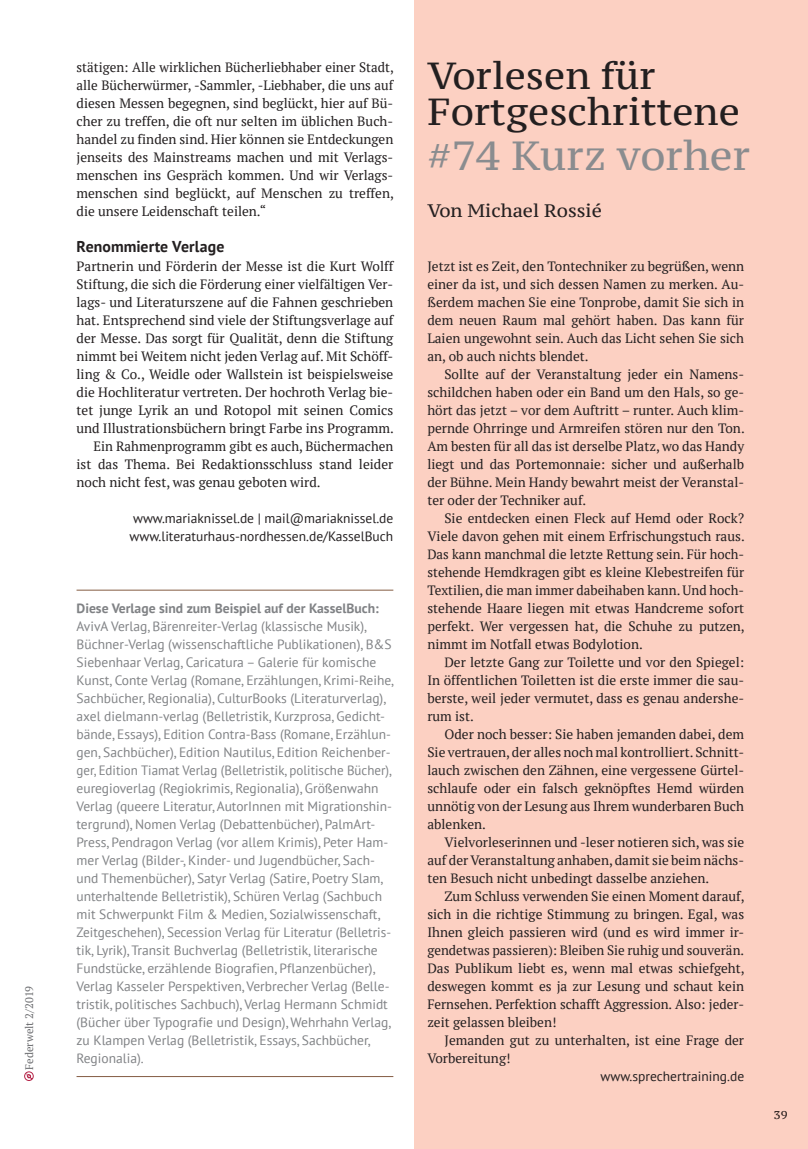
<style>
.page{position:relative;width:808px;height:1149px;background:#fff}
.page>*{position:absolute;margin:0;border:0;box-sizing:border-box;transform-origin:0 0}
.t1{font:40.5px "PT Serif Caption";color:#8a8c8f}
.t2{font:37.5px/36px "PT Serif Caption";color:#231f20}
.t3{font:18px "PT Serif Caption";color:#231f20}
.t4{font:700 15.75px "PT Sans";letter-spacing:.005em;color:#231f20}
.t5{font:13.5px/18px "PT Serif";color:#231f20}
.t6{font:13.5px/18px "PT Sans";color:#808285}
.t7{font:13.5px/18px "PT Sans";color:#231f20}
.t8{font:700 13.5px "PT Sans";color:#808285}
.t9{font:11.25px "PT Serif Caption";color:#231f20}
.t10{font:10.95px "PT Serif";color:#6c6d70}
</style>
<div class="page">
<svg style="left:24px;top:1071px;width:10px;height:9px"></svg>
<hr style="left:77px;top:589px;width:316px;height:1px;background:#845c43">
<hr style="left:77px;top:1075px;width:316px;height:1px;background:#845c43">
<div style="left:415px;top:0;width:393px;height:1148px;background:#fcd0c2"></div>
<p class="t10" style="left:22px;top:1069px;width:85px;rotate:-90deg">Federwelt 2/2019</p>
<p class="t5" style="left:77px;top:58px;width:319px;text-align:justify">stätigen: Alle wirklichen Bücherliebhaber einer Stadt, alle Bücherwürmer, -Sammler, -Liebhaber, die uns auf diesen Messen begegnen, sind beglückt, hier auf Bü&shy;cher zu treffen, die oft nur selten im üblichen Buch&shy;handel zu finden sind. Hier können sie Entdeckungen jenseits des Mainstreams machen und mit Verlags&shy;menschen ins Gespräch kommen. Und wir Verlags&shy;menschen sind beglückt, auf Menschen zu treffen, die unsere Leidenschaft teilen.“</p>
<p class="t4" style="left:77px;top:236px;width:149px">Renommierte Verlage</p>
<p class="t5" style="left:77px;top:256px;width:318px">Partnerin und Förderin der Messe ist die Kurt Wolff</p>
<p class="t5" style="left:77px;top:274px;width:316px">Stiftung, die sich die Förderung einer vielfältigen Ver-</p>
<p class="t5" style="left:77px;top:292px;width:318px">lags- und Literaturszene auf die Fahnen geschrieben</p>
<p class="t5" style="left:77px;top:310px;width:318px">hat. Entsprechend sind viele der Stiftungsverlage auf</p>
<p class="t5" style="left:77px;top:328px;width:318px">der Messe. Das sorgt für Qualität, denn die Stiftung</p>
<p class="t5" style="left:77px;top:346px;width:318px">nimmt bei Weitem nicht jeden Verlag auf. Mit Schöff-</p>
<p class="t5" style="left:77px;top:364px;width:318px">ling &amp; Co., Weidle oder Wallstein ist beispielsweise</p>
<p class="t5" style="left:77px;top:382px;width:318px">die Hochliteratur vertreten. Der hochroth Verlag bie-</p>
<p class="t5" style="left:77px;top:400px;width:318px">tet junge Lyrik an und Rotopol mit seinen Comics</p>
<p class="t5" style="left:77px;top:418px;width:319px">und Illustrationsbüchern bringt Farbe ins Programm.</p>
<p class="t5" style="left:94px;top:436px;width:301px">Ein Rahmenprogramm gibt es auch, Büchermachen</p>
<p class="t5" style="left:77px;top:454px;width:318px">ist das Thema. Bei Redaktionsschluss stand leider</p>
<p class="t5" style="left:77px;top:472px;width:246px">noch nicht fest, was genau geboten wird.</p>
<p class="t7" style="left:130px;top:508px;width:265px">www.mariaknissel.de | mail@mariaknissel.de www.literaturhaus-nordhessen.de/KasselBuch</p>
<p class="t8" style="left:77px;top:599px;width:304px">Diese Verlage sind zum Beispiel auf der KasselBuch:</p>
<p class="t6" style="left:77px;top:616px;width:319px">AvivA Verlag, Bärenreiter-Verlag (klassische Musik), Büchner-Verlag (wissenschaftliche Publikationen), B&amp;S Siebenhaar Verlag, Caricatura – Galerie für komische Kunst, Conte Verlag (Romane, Erzählungen, Krimi-Reihe, Sachbücher, Regionalia), CulturBooks (Literaturverlag), axel dielmann-verlag (Belletristik, Kurzprosa, Gedicht&shy;bände, Essays), Edition Contra-Bass (Romane, Erzählun&shy;gen, Sachbücher), Edition Nautilus, Edition Reichenber&shy;ger, Edition Tiamat Verlag (Belletristik, politische Bücher), euregioverlag (Regiokrimis, Regionalia), Größenwahn Verlag (queere Literatur, AutorInnen mit Migrationshin&shy;tergrund), Nomen Verlag (Debattenbücher), PalmArt-Press, Pendragon Verlag (vor allem Krimis), Peter Ham&shy;mer Verlag (Bilder-, Kinder- und Jugendbücher, Sach&shy;und Themenbücher), Satyr Verlag (Satire, Poetry Slam, unterhaltende Belletristik), Schüren Verlag (Sachbuch mit Schwerpunkt Film &amp; Medien, Sozialwissenschaft, Zeitgeschehen), Secession Verlag für Literatur (Belletris&shy;tik, Lyrik), Transit Buchverlag (Belletristik, literarische Fundstücke, erzählende Biografien, Pflanzenbücher), Verlag Kasseler Perspektiven, Verbrecher Verlag (Belle&shy;tristik, politisches Sachbuch), Verlag Hermann Schmidt (Bücher über Typografie und Design), Wehrhahn Verlag, zu Klampen Verlag (Belletristik, Essays, Sachbücher, Regionalia).</p>
<h2 class="t2" style="left:427px;top:57px;width:314px">Vorlesen für<br>Fortgeschrittene</h2>
<h1 class="t1" style="left:427px;top:129px;width:324px">#74 Kurz vorher</h1>
<h3 class="t3" style="left:427px;top:199px;width:176px">Von Michael Rossié</h3>
<p class="t5" style="left:427px;top:256px;width:318px;text-align:justify">Jetzt ist es Zeit, den Tontechniker zu begrüßen, wenn einer da ist, und sich dessen Namen zu merken. Au&shy;ßerdem machen Sie eine Tonprobe, damit Sie sich in dem neuen Raum mal gehört haben. Das kann für Laien ungewohnt sein. Auch das Licht sehen Sie sich an, ob auch nichts blendet.</p>
<p class="t5" style="left:427px;top:364px;width:319px;text-indent:17px">Sollte auf der Veranstaltung jeder ein Namens&shy;schildchen haben oder ein Band um den Hals, so ge&shy;hört das jetzt – vor dem Auftritt – runter. Auch klim&shy;pernde Ohrringe und Armreifen stören nur den Ton.<br>Am besten für all das ist derselbe Platz, wo das Handy liegt und das Portemonnaie: sicher und außerhalb der Bühne. Mein Handy bewahrt meist der Veranstal&shy;ter oder der Techniker auf.</p>
<p class="t5" style="left:427px;top:508px;width:319px;text-indent:17px">Sie entdecken einen Fleck auf Hemd oder Rock?<br>Viele davon gehen mit einem Erfrischungstuch raus.<br>Das kann manchmal die letzte Rettung sein. Für hoch&shy;stehende Hemdkragen gibt es kleine Klebestreifen für Textilien, die man immer dabeihaben kann. Und hoch&shy;stehende Haare liegen mit etwas Handcreme sofort perfekt. Wer vergessen hat, die Schuhe zu putzen, nimmt im Notfall etwas Bodylotion.</p>
<p class="t5" style="left:427px;top:652px;width:318px;text-indent:17px">Der letzte Gang zur Toilette und vor den Spiegel:<br>In öffentlichen Toiletten ist die erste immer die sau&shy;berste, weil jeder vermutet, dass es genau andershe&shy;rum ist.</p>
<p class="t5" style="left:427px;top:724px;width:318px;text-align:justify;text-indent:17px">Oder noch besser: Sie haben jemanden dabei, dem Sie vertrauen, der alles noch mal kontrolliert. Schnitt&shy;lauch zwischen den Zähnen, eine vergessene Gürtel&shy;schlaufe oder ein falsch geknöpftes Hemd würden unnötig von der Lesung aus Ihrem wunderbaren Buch ablenken.</p>
<p class="t5" style="left:427px;top:832px;width:318px;text-indent:17px">Vielvorleserinnen und -leser notieren sich, was sie auf der Veranstaltung anhaben, damit sie beim nächs&shy;ten Besuch nicht unbedingt dasselbe anziehen.</p>
<p class="t5" style="left:427px;top:886px;width:319px;text-indent:17px">Zum Schluss verwenden Sie einen Moment darauf, sich in die richtige Stimmung zu bringen. Egal, was Ihnen gleich passieren wird (und es wird immer ir&shy;gendetwas passieren): Bleiben Sie ruhig und souverän.<br>Das Publikum liebt es, wenn mal etwas schiefgeht, deswegen kommt es ja zur Lesung und schaut kein Fernsehen. Perfektion schafft Aggression. Also: jeder&shy;zeit gelassen bleiben!</p>
<p class="t5" style="left:427px;top:1030px;width:318px;text-indent:17px">Jemanden gut zu unterhalten, ist eine Frage der<br>Vorbereitung!</p>
<p class="t7" style="left:601px;top:1066px;width:145px">www.sprechertraining.de</p>
<p class="t9" style="left:774px;top:1107px;width:15px">39</p>
</div>
